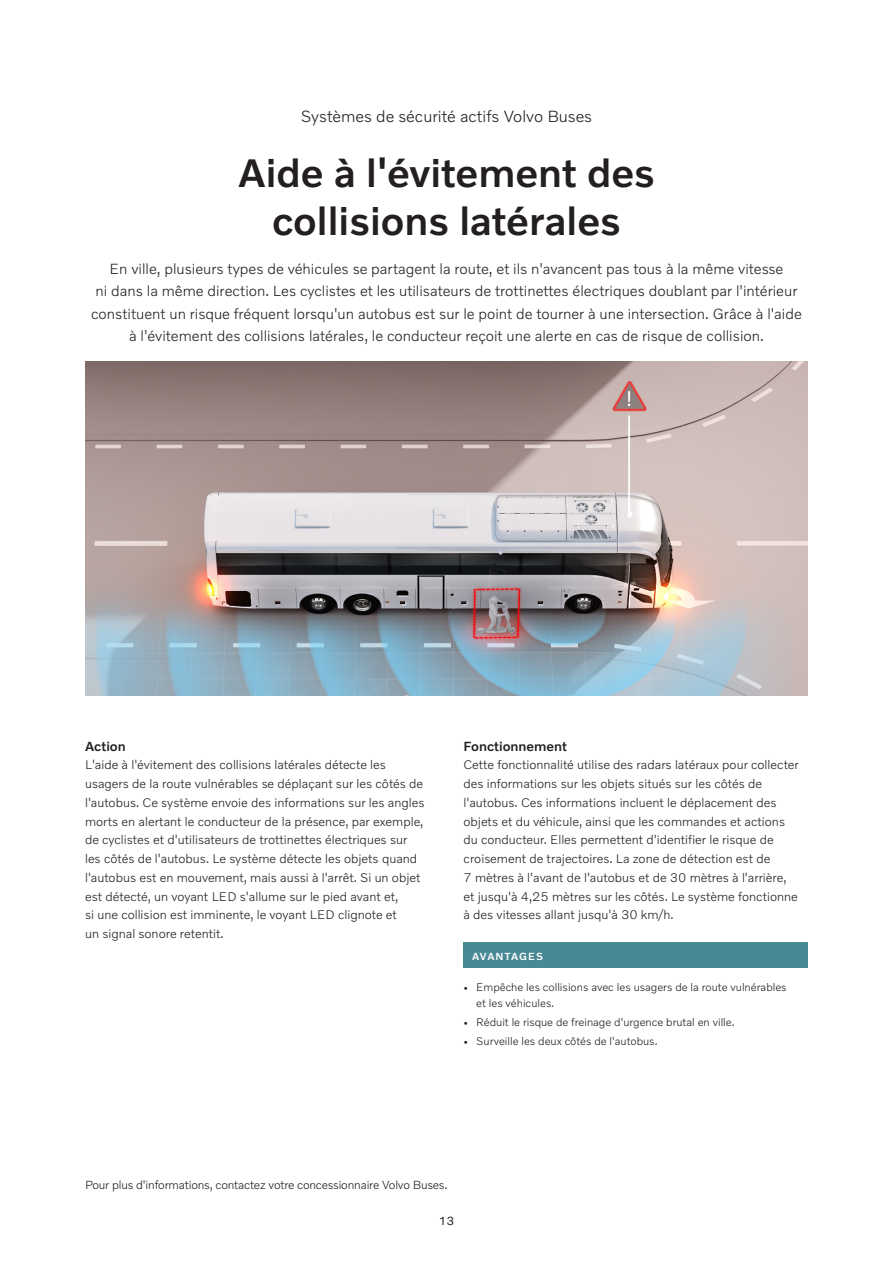
<style>
.page{position:relative;width:893px;height:1263px;background:#fff}
.page>*{position:absolute;margin:0;border:0;box-sizing:border-box;transform-origin:0 0}
.t1{font:700 40.5px/48px "Volvo Novum 3.1";color:#231f20;text-align:center}
.t2{font:300 16.5px "Volvo Novum 3.1";color:#231f20}
.t3{font:300 15px/22.5px "Volvo Novum 3.1";color:#231f20;text-align:center}
.t4{font:700 13.5px "Volvo Novum 3.1";color:#231f20}
.t5{font:300 12.75px/18.8px "Volvo Novum 3.1";color:#231f20}
.t6{font:300 12px "Volvo Novum 3.1";letter-spacing:-.015em;color:#231f20}
.t7{font:12px "Volvo Novum 3.1";color:#231f20}
.t8{font:300 11.25px/16.5px "Volvo Novum 3.1";color:#231f20}
.t9{font:700 10.5px "Volvo Novum 3.1";letter-spacing:.09em;color:#fff}
</style>
<div class="page">
<img style="left:85px;top:361px;width:723px;height:334px">
<div style="left:463px;top:942px;width:345px;height:25px;background:#478995"></div>
<p class="t2" style="left:301px;top:106px;width:293px">Systèmes de sécurité actifs Volvo Buses</p>
<h1 class="t1" style="left:238px;top:148px;width:418px">Aide à l'évitement des collisions latérales</h1>
<p class="t3" style="left:91px;top:257px;width:712px">En ville, plusieurs types de véhicules se partagent la route, et ils n'avancent pas tous à la même vitesse<br>ni dans la même direction. Les cyclistes et les utilisateurs de trottinettes électriques doublant par l'intérieur constituent un risque fréquent lorsqu'un autobus est sur le point de tourner à une intersection. Grâce à l'aide à l'évitement des collisions latérales, le conducteur reçoit une alerte en cas de risque de collision.</p>
<p class="t4" style="left:85px;top:737px;width:42px">Action</p>
<p class="t5" style="left:85px;top:755px;width:341px">L'aide à l'évitement des collisions latérales détecte les usagers de la route vulnérables se déplaçant sur les côtés de l'autobus. Ce système envoie des informations sur les angles morts en alertant le conducteur de la présence, par exemple, de cyclistes et d'utilisateurs de trottinettes électriques sur les côtés de l'autobus. Le système détecte les objets quand l'autobus est en mouvement, mais aussi à l'arrêt. Si un objet est détecté, un voyant LED s'allume sur le pied avant et,<br>si une collision est imminente, le voyant LED clignote et<br>un signal sonore retentit.</p>
<p class="t4" style="left:463px;top:737px;width:105px">Fonctionnement</p>
<p class="t5" style="left:463px;top:755px;width:337px">Cette fonctionnalité utilise des radars latéraux pour collecter des informations sur les objets situés sur les côtés de l'autobus. Ces informations incluent le déplacement des objets et du véhicule, ainsi que les commandes et actions du conducteur. Elles permettent d'identifier le risque de croisement de trajectoires. La zone de détection est de<br>7 mètres à l'avant de l'autobus et de 30 mètres à l'arrière, et jusqu'à 4,25 mètres sur les côtés. Le système fonctionne à des vitesses allant jusqu'à 30 km/h.</p>
<p class="t9" style="left:472px;top:949px;width:72px">AVANTAGES</p>
<p class="t8" style="left:476px;top:978px;width:312px;text-indent:-13px">• Empêche les collisions avec les usagers de la route vulnérables et les véhicules.</p>
<p class="t8" style="left:463px;top:1013px;width:273px">• Réduit le risque de freinage d'urgence brutal en ville.</p>
<p class="t8" style="left:463px;top:1032px;width:196px">• Surveille les deux côtés de l'autobus.</p>
<p class="t6" style="left:85px;top:1177px;width:364px">Pour plus d'informations, contactez votre concessionnaire Volvo Buses.</p>
<p class="t7" style="left:439px;top:1213px;width:17px">13</p>
</div>
